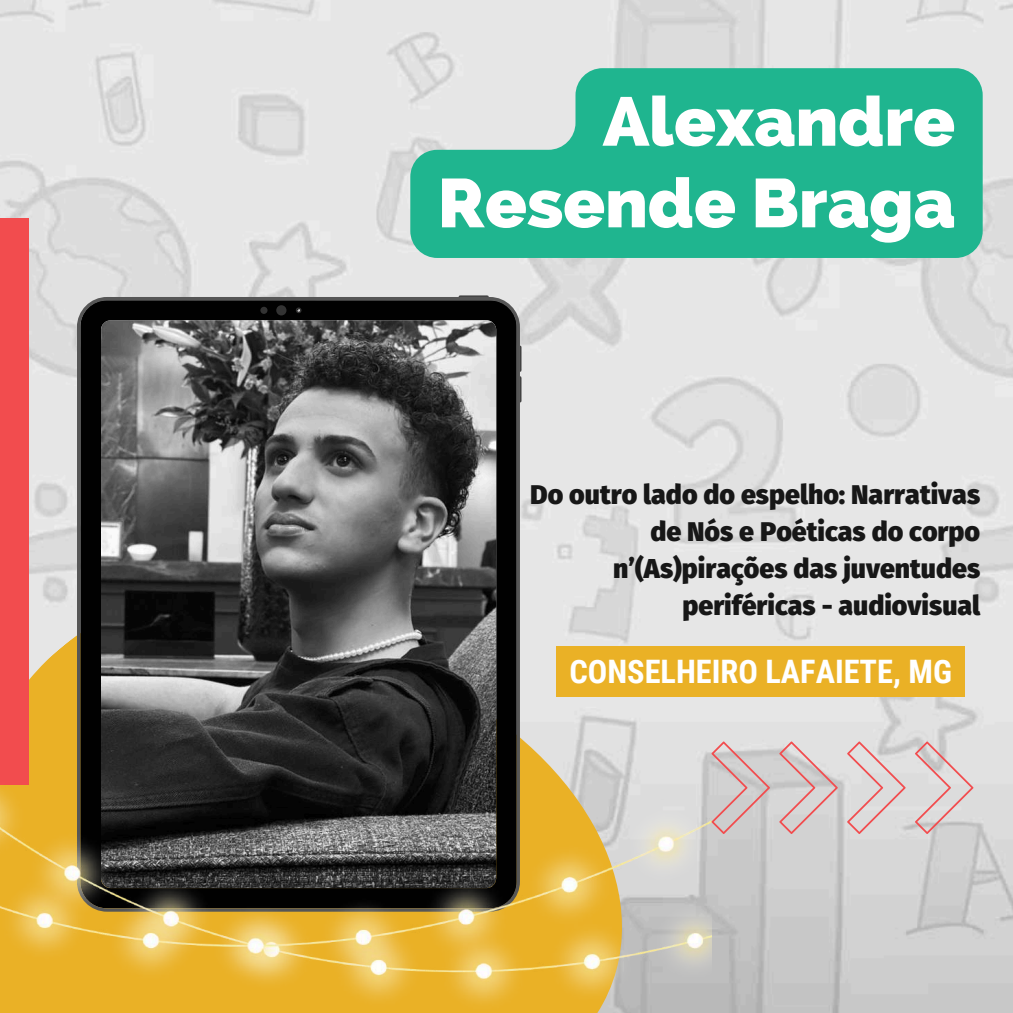
<style>
.page{position:relative;width:1013px;height:1013px;background:#fff}
.page>*{position:absolute;margin:0;border:0;box-sizing:border-box;transform-origin:0 0}
.t1{font:800 68.75px/81.5px "Raleway";color:#fff;text-align:right}
.t2{font:700 32.38px "Roboto Condensed";color:#fff}
.t3{font:900 26.75px/36.9px "Fira Sans";color:#171717;text-align:right}
</style>
<div class="page">
<img style="left:0;top:0;width:1012px;height:1012px">
<svg style="left:29px;top:450px;width:682px;height:291px;background:#e3dfd5"></svg>
<svg style="left:77px;top:297px;width:443px;height:444px;background:#131212"></svg>
<img style="left:101px;top:320px;width:395px;height:568px;border-radius:10px">
<div style="left:260px;top:307px;width:7px;height:7px;background:#333;border-radius:50%"></div>
<div style="left:276px;top:305px;width:10px;height:10px;background:#333;border-radius:50%"></div>
<svg style="left:296px;top:307px;width:5px;height:6px"></svg>
<svg style="left:520px;top:345px;width:1px;height:57px"></svg>
<svg style="left:458px;top:295px;width:30px;height:2px"></svg>
<div style="left:0;top:219px;width:29px;height:566px;background:#f24c4e"></div>
<img style="left:0;top:741px;width:711px;height:271px">
<svg style="left:915px;top:741px;width:58px;height:93px;background:#dbcdce"></svg>
<svg style="left:847px;top:741px;width:58px;height:93px;background:#ded0d0"></svg>
<svg style="left:779px;top:741px;width:58px;height:93px;background:#d7c9c9"></svg>
<svg style="left:711px;top:741px;width:59px;height:93px;background:#d1c4c4"></svg>
<svg style="left:410px;top:68px;width:572px;height:190px;background:#39bb9a"></svg>
<div style="left:556px;top:646px;width:408px;height:51px;background:#eab126"></div>
<h1 class="t1" style="left:438px;top:81px;width:519px">Alexandre<br>Resende Braga</h1>
<p class="t3" style="left:530px;top:476px;width:451px">Do outro lado do espelho: Narrativas de Nós e Poéticas do corpo n’(As)pirações das juventudes periféricas - audiovisual</p>
<p class="t2" style="left:569px;top:652px;width:384px">CONSELHEIRO LAFAIETE, MG</p>
</div>
